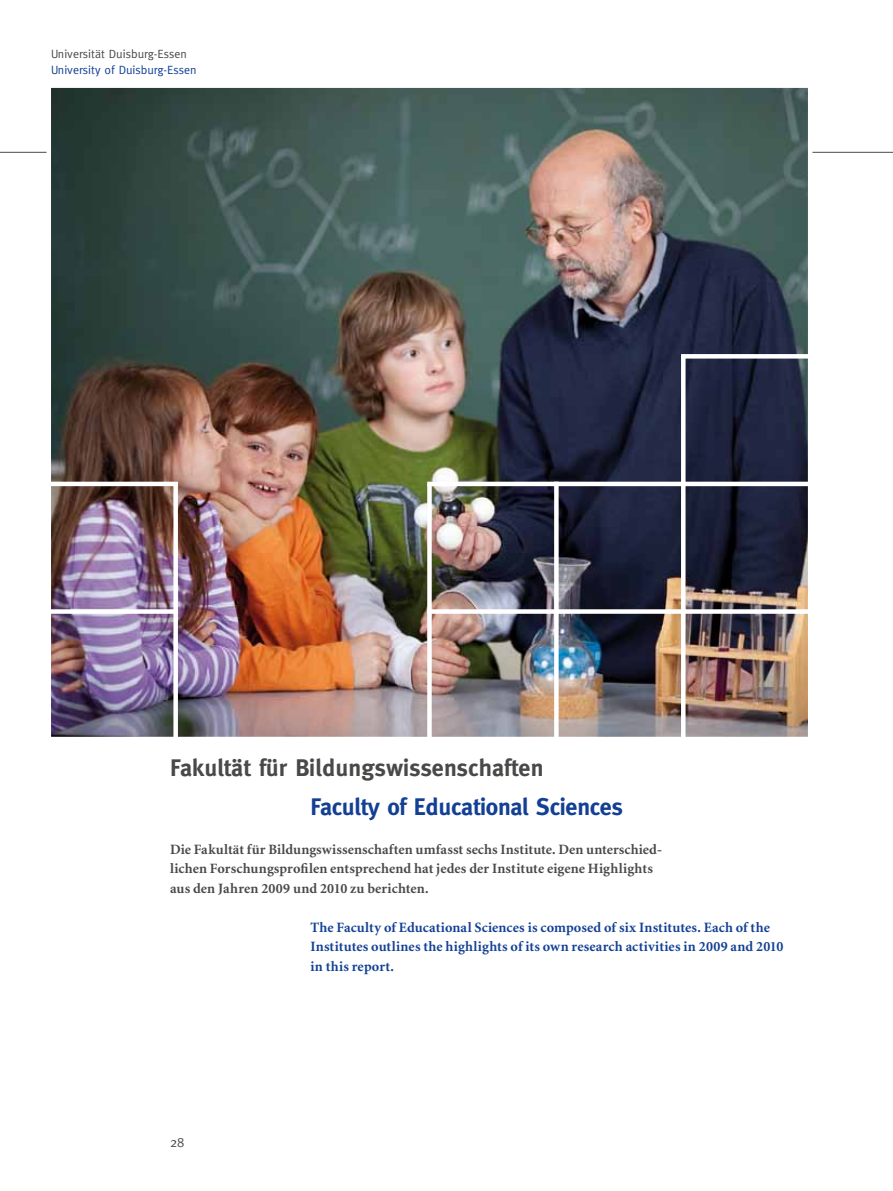
<style>
.page{position:relative;width:893px;height:1191px;background:#fff}
.page>*{position:absolute;margin:0;border:0;box-sizing:border-box;transform-origin:0 0}
.t1{font:700 24px "Meta";letter-spacing:.005em;color:#494948}
.t2{font:700 24px "Meta";letter-spacing:-.01em;color:#134094}
.t3{font:700 14.25px/19.5px "Minion";letter-spacing:.01em;color:#494948}
.t4{font:700 14.25px/19.5px "Minion";letter-spacing:.015em;color:#134094}
.t5{font:13.5px "Meta";color:#494948}
.t6{font:12px "Meta";color:#134094}
.t7{font:12px "Meta";color:#494948}
</style>
<div class="page">
<hr style="left:0;top:152px;width:893px;height:1px;background:#494948">
<img style="left:44px;top:87px;width:771px;height:650px">
<div style="left:47px;top:609px;width:131px;height:5px;background:#fff"></div>
<div style="left:427px;top:609px;width:132px;height:5px;background:#fff"></div>
<div style="left:554px;top:609px;width:131px;height:5px;background:#fff"></div>
<div style="left:681px;top:609px;width:131px;height:5px;background:#fff"></div>
<hr style="left:47px;top:482px;width:131px;height:4px;background:#fff">
<hr style="left:427px;top:482px;width:132px;height:4px;background:#fff">
<hr style="left:554px;top:482px;width:131px;height:4px;background:#fff">
<hr style="left:681px;top:482px;width:131px;height:4px;background:#fff">
<svg style="left:681px;top:354px;width:131px;height:4px"></svg>
<hr style="left:47px;top:484px;width:4px;height:127px;background:#fff">
<div style="left:173px;top:611px;width:5px;height:128px;background:#fff"></div>
<div style="left:173px;top:484px;width:5px;height:127px;background:#fff"></div>
<div style="left:427px;top:611px;width:5px;height:128px;background:#fff"></div>
<div style="left:427px;top:484px;width:5px;height:127px;background:#fff"></div>
<div style="left:554px;top:611px;width:5px;height:128px;background:#fff"></div>
<div style="left:554px;top:484px;width:5px;height:127px;background:#fff"></div>
<hr style="left:681px;top:611px;width:4px;height:128px;background:#fff">
<hr style="left:681px;top:484px;width:4px;height:127px;background:#fff">
<hr style="left:681px;top:356px;width:4px;height:128px;background:#fff">
<hr style="left:808px;top:484px;width:4px;height:127px;background:#fff">
<hr style="left:808px;top:356px;width:4px;height:128px;background:#fff">
<p class="t7" style="left:51px;top:47px;width:137px">Universität Duisburg-Essen</p>
<p class="t6" style="left:51px;top:62px;width:147px">University of Duisburg-Essen</p>
<h1 class="t1" style="left:170px;top:753px;width:375px">Fakultät für Bildungswissenschaften</h1>
<h1 class="t2" style="left:310px;top:792px;width:314px">Faculty of Educational Sciences</h1>
<p class="t3" style="left:170px;top:840px;width:493px">Die Fakultät für Bildungswissenschaften umfasst sechs Institute. Den unterschied&shy;lichen Forschungsprofilen entsprechend hat jedes der Institute eigene Highlights aus den Jahren 2009 und 2010 zu berichten.</p>
<p class="t4" style="left:310px;top:918px;width:475px">The Faculty of Educational Sciences is composed of six Institutes. Each of the<br>Institutes outlines the highlights of its own research activities in 2009 and 2010 in this report.</p>
<p class="t5" style="left:170px;top:1135px;width:16px">28</p>
</div>
